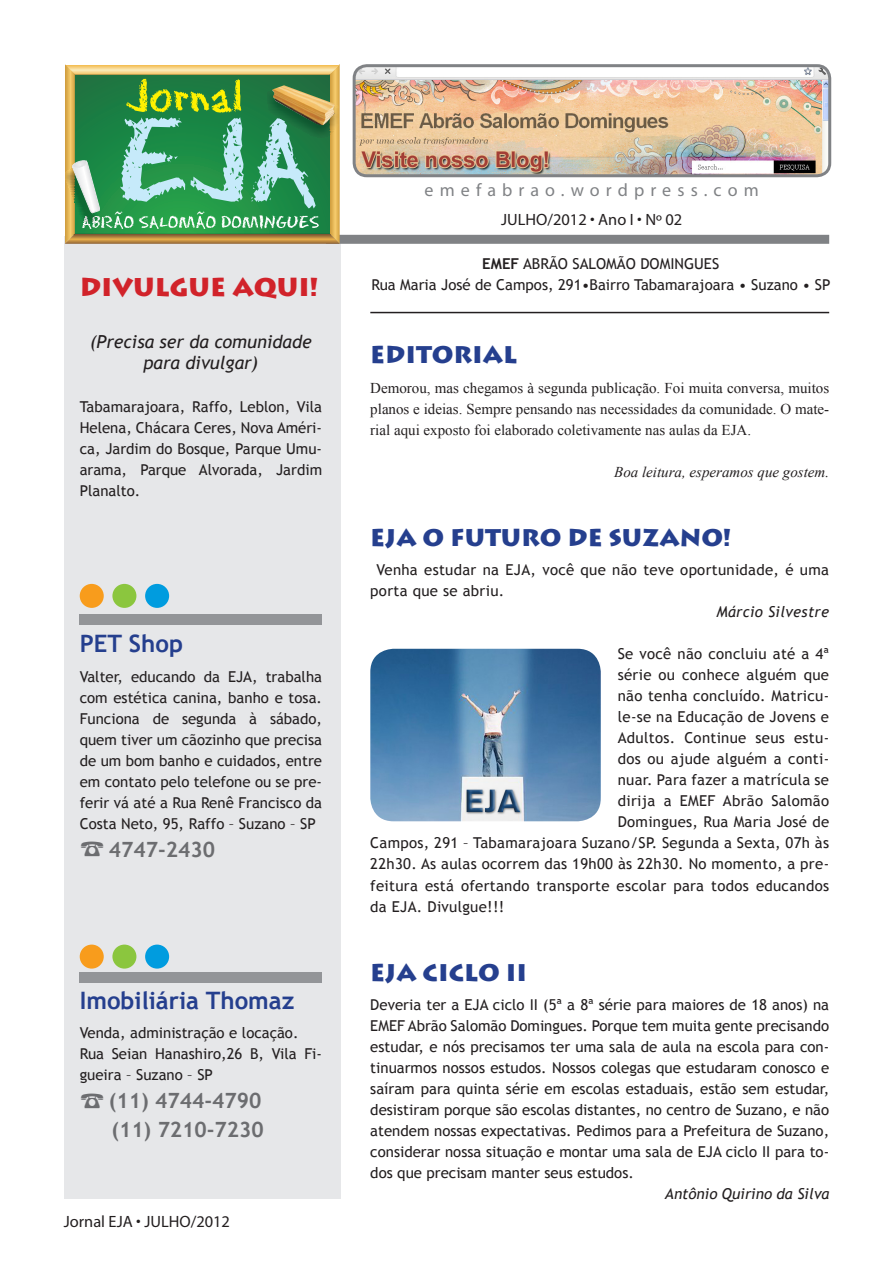
<style>
.page{position:relative;width:893px;height:1263px;background:#fff}
.page>*{position:absolute;margin:0;border:0;box-sizing:border-box;transform-origin:0 0}
.Titulo{font:700 25.5px "Lithograph";color:#d1232a}
.Titulo-2{font:700 24px "Lithograph";color:#253f8e}
.Titulo_lateral{font:700 24px "Trebuchet MS";color:#253f8e}
.Contato{font:700 21px "Trebuchet MS";color:#6c6d70}
.t1{font:italic 18px/21.6px "Trebuchet MS";color:#231f20;text-align:center}
.t2{font:18px "Myriad";letter-spacing:.34em;color:#808285}
.t3{font:16.35px "Myriad";color:#231f20}
.Texto{font:15px/21px "Trebuchet MS";letter-spacing:.02em;color:#231f20;text-align:justify}
.Texto-2{font:15px/21px "Times New Roman";color:#231f20;text-align:justify}
.Texto-3{font:15px/21px "Trebuchet MS";color:#231f20}
.Texto-4{font:italic 15px "Times New Roman";color:#231f20}
.Texto-5{font:italic 15px "Trebuchet MS";color:#231f20}
.Texto-6{font:italic 15px "Trebuchet MS";letter-spacing:.02em;color:#231f20}
.s1{font-family:"Dixieland Normal";font-weight:400;font-size:34.5px}
.s2{font-weight:700}
</style>
<div class="page">
<div style="left:65px;top:236px;width:276px;height:962px;background:#e6e7e9"></div>
<div style="left:326px;top:235px;width:503px;height:9px;background:#808285"></div>
<svg style="left:65px;top:64px;width:275px;height:180px;background:#5f9f61"></svg>
<img style="left:272px;top:85px;width:63px;height:40px">
<img style="left:354px;top:68px;width:476px;height:108px">
<div style="left:353px;top:64px;width:478px;height:113px;border:3px solid #808285;border-radius:13px"></div>
<hr style="left:370px;top:312px;width:459px;height:1px;background:#231f20">
<div style="left:80px;top:614px;width:242px;height:11px;background:#939598"></div>
<div style="left:145px;top:584px;width:24px;height:24px;background:#009cdf;border-radius:50%"></div>
<div style="left:80px;top:584px;width:24px;height:24px;background:#f89c1c;border-radius:50%"></div>
<div style="left:112px;top:584px;width:24px;height:24px;background:#8bc63e;border-radius:50%"></div>
<div style="left:80px;top:972px;width:242px;height:10px;background:#939598"></div>
<div style="left:145px;top:944px;width:24px;height:24px;background:#009cdf;border-radius:50%"></div>
<div style="left:80px;top:944px;width:24px;height:24px;background:#f89c1c;border-radius:50%"></div>
<div style="left:112px;top:944px;width:24px;height:24px;background:#8bc63e;border-radius:50%"></div>
<img style="left:370px;top:649px;width:231px;height:172px">
<p class="Titulo" style="left:80px;top:271px;width:240px">DIVULGUE AQUI!</p>
<p class="t1" style="left:90px;top:331px;width:223px">(Precisa ser da comunidade para divulgar)</p>
<p class="Texto" style="left:80px;top:396px;width:244px">Tabamarajoara, Raffo, Leblon, Vila Helena, Chácara Ceres, Nova Améri&shy;ca, Jardim do Bosque, Parque Umu&shy;arama, Parque Alvorada, Jardim Planalto.</p>
<p class="Titulo_lateral" style="left:80px;top:628px;width:105px">PET Shop</p>
<p class="Texto" style="left:80px;top:666px;width:244px">Valter, educando da EJA, trabalha com estética canina, banho e tosa.<br>Funciona de segunda à sábado, quem tiver um cãozinho que precisa de um bom banho e cuidados, entre em contato pelo telefone ou se pre&shy;ferir vá até a Rua Renê Francisco da Costa Neto, 95, Raffo – Suzano – SP</p>
<p class="Contato" style="left:80px;top:836px;width:137px"><span class="s1">%</span> 4747-2430</p>
<p class="Titulo_lateral" style="left:80px;top:985px;width:216px">Imobiliária Thomaz</p>
<p class="Texto-3" style="left:80px;top:1022px;width:220px">Venda, administração e locação.</p>
<p class="Texto-3" style="left:80px;top:1043px;width:244px">Rua Seian Hanashiro,26 B, Vila Fi&shy;gueira – Suzano – SP</p>
<p class="Contato" style="left:80px;top:1088px;width:183px"><span class="s1">%</span> (11) 4744-4790</p>
<p class="Contato" style="left:111px;top:1116px;width:154px">(11) 7210-7230</p>
<p class="t3" style="left:64px;top:1214px;width:168px">Jornal EJA • JULHO/2012</p>
<p class="t2" style="left:425px;top:181px;width:336px">emefabrao.wordpress.com</p>
<p class="t3" style="left:501px;top:211px;width:183px">JULHO/2012 • Ano I • Nº 02</p>
<p class="Texto-3" style="left:482px;top:254px;width:238px"><span class="s2">EMEF</span> ABRÃO SALOMÃO DOMINGUES</p>
<p class="Texto-3" style="left:371px;top:275px;width:460px">Rua Maria José de Campos, 291•Bairro Tabamarajoara • Suzano • SP</p>
<p class="Titulo-2" style="left:370px;top:340px;width:148px">EDITORIAL</p>
<p class="Texto-2" style="left:370px;top:377px;width:460px">Demorou, mas chegamos à segunda publicação. Foi muita conversa, muitos planos e ideias. Sempre pensando nas necessidades da comunidade. O mate&shy;rial aqui exposto foi elaborado coletivamente nas aulas da EJA.</p>
<p class="Texto-4" style="left:614px;top:464px;width:216px">Boa leitura, esperamos que gostem.</p>
<p class="Titulo-2" style="left:370px;top:523px;width:362px">EJA O FUTURO DE SUZANO!</p>
<p class="Texto" style="left:370px;top:560px;width:460px;text-indent:6px">Venha estudar na EJA, você que não teve oportunidade, é uma porta que se abriu.</p>
<p class="Texto-6" style="left:716px;top:603px;width:114px">Márcio Silvestre</p>
<p class="Texto" style="left:618px;top:644px;width:213px">Se você não concluiu até a 4ª</p>
<p class="Texto" style="left:618px;top:665px;width:213px">série ou conhece alguém que</p>
<p class="Texto" style="left:618px;top:686px;width:213px">não tenha concluído. Matricu-</p>
<p class="Texto" style="left:618px;top:707px;width:213px">le-se na Educação de Jovens e</p>
<p class="Texto" style="left:618px;top:728px;width:213px">Adultos. Continue seus estu-</p>
<p class="Texto" style="left:618px;top:749px;width:213px">dos ou ajude alguém a conti-</p>
<p class="Texto" style="left:618px;top:770px;width:213px">nuar. Para fazer a matrícula se</p>
<p class="Texto" style="left:618px;top:791px;width:213px">dirija a EMEF Abrão Salomão</p>
<p class="Texto" style="left:618px;top:812px;width:213px">Domingues, Rua Maria José de</p>
<p class="Texto" style="left:370px;top:833px;width:460px">Campos, 291 – Tabamarajoara Suzano/SP. Segunda a Sexta, 07h às</p>
<p class="Texto" style="left:370px;top:854px;width:460px">22h30. As aulas ocorrem das 19h00 às 22h30. No momento, a pre-</p>
<p class="Texto" style="left:370px;top:875px;width:460px">feitura está ofertando transporte escolar para todos educandos</p>
<p class="Texto" style="left:370px;top:896px;width:136px">da EJA. Divulgue!!!</p>
<p class="Titulo-2" style="left:370px;top:957px;width:158px">EJA CICLO II</p>
<p class="Texto" style="left:370px;top:994px;width:460px">Deveria ter a EJA ciclo II (5ª a 8ª série para maiores de 18 anos) na EMEF Abrão Salomão Domingues. Porque tem muita gente precisando estudar, e nós precisamos ter uma sala de aula na escola para con&shy;tinuarmos nossos estudos. Nossos colegas que estudaram conosco e saíram para quinta série em escolas estaduais, estão sem estudar, desistiram porque são escolas distantes, no centro de Suzano, e não atendem nossas expectativas. Pedimos para a Prefeitura de Suzano, considerar nossa situação e montar uma sala de EJA ciclo II para to&shy;dos que precisam manter seus estudos.</p>
<p class="Texto-5" style="left:665px;top:1185px;width:166px">Antônio Quirino da Silva</p>
</div>
